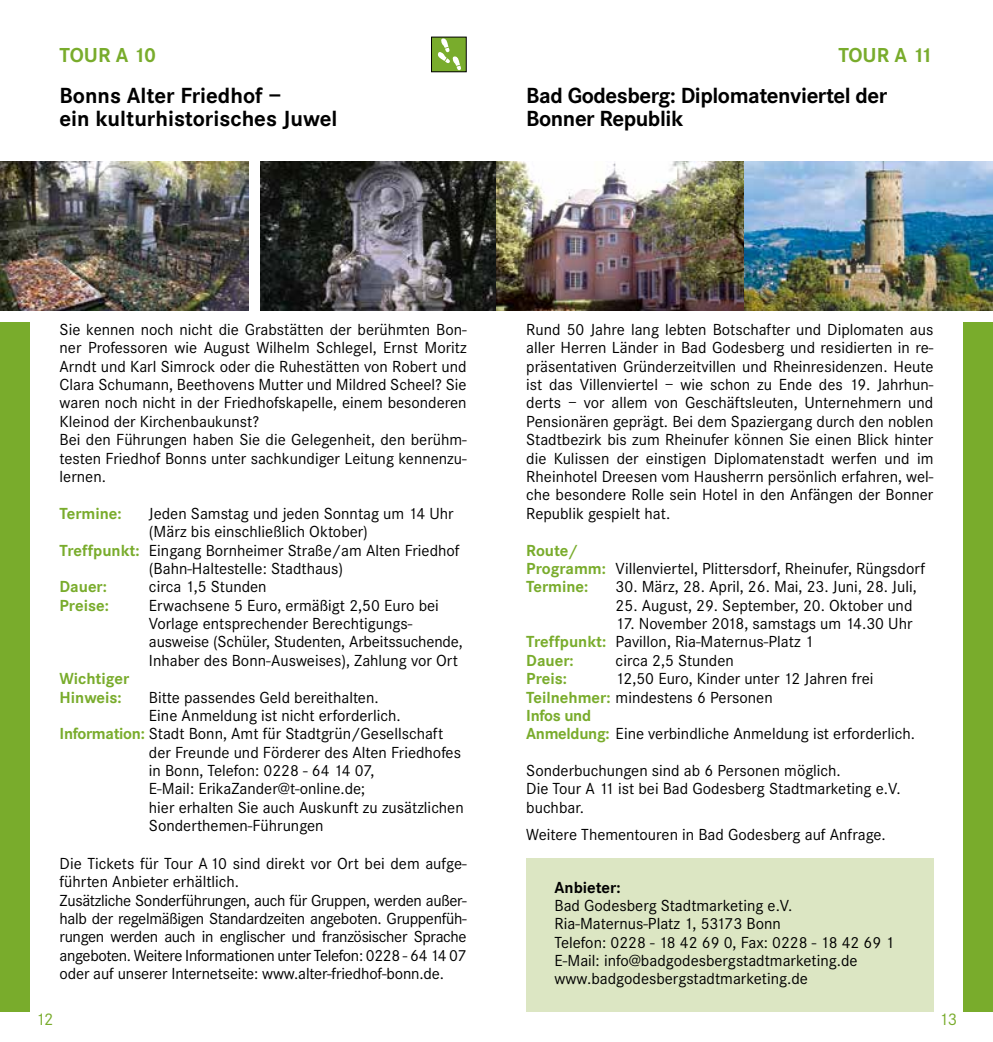
<style>
.page{position:relative;width:993px;height:1042px;background:#fff}
.page>*{position:absolute;margin:0;border:0;box-sizing:border-box;transform-origin:0 0}
.t1{font:700 22.75px/22.8px "Corporate S";letter-spacing:-.02em;color:#000}
.t2{font:700 22.75px/22.8px "Corporate S";color:#000}
.t3{font:700 21px "Corporate S";letter-spacing:-.01em;color:#79ac2c}
.t4{font:17.5px "Corporate S";color:#79ac2c}
.t5{font:16.62px/18.4px "Corporate S";color:#000}
.t6{font:16.62px/18.4px "Corporate S";letter-spacing:-.02em;color:#000}
.t7{font:700 16.62px/18.4px "Corporate S";color:#79ac2c}
.t8{font:700 16.62px "Corporate S";color:#000}
.s1{font-weight:700;color:#79ac2c}
</style>
<div class="page">
<img style="left:260px;top:161px;width:732px;height:149px">
<img style="left:0;top:161px;width:248px;height:149px">
<div style="left:0;top:322px;width:30px;height:690px;background:#79ac2c"></div>
<div style="left:431px;top:37px;width:35px;height:35px;background:#79ac2c"></div>
<svg style="left:437px;top:39px;width:24px;height:31px"></svg>
<div style="left:431px;top:37px;width:35px;height:35px;border:1px solid #000"></div>
<div style="left:962px;top:322px;width:30px;height:690px;background:#79ac2c"></div>
<div style="left:526px;top:858px;width:407px;height:154px;background:#dce6c3"></div>
<p class="t3" style="left:60px;top:43px;width:98px">TOUR A 10</p>
<h1 class="t2" style="left:60px;top:85px;width:279px">Bonns Alter Friedhof –<br>ein kulturhistorisches Juwel</h1>
<p class="t3" style="left:838px;top:43px;width:96px">TOUR A 11</p>
<h1 class="t1" style="left:526px;top:85px;width:362px">Bad Godesberg: Diplomatenviertel der<br>Bonner Republik</h1>
<p class="t5" style="left:60px;top:320px;width:408px">Sie kennen noch nicht die Grabstätten der berühmten Bon&shy;ner Professoren wie August Wilhelm Schlegel, Ernst Moritz Arndt und Karl Simrock oder die Ruhestätten von Robert und Clara Schumann, Beethovens Mutter und Mildred Scheel? Sie waren noch nicht in der Friedhofskapelle, einem besonderen Kleinod der Kirchenbaukunst?<br>Bei den Führungen haben Sie die Gelegenheit, den berühm&shy;testen Friedhof Bonns unter sachkundiger Leitung kennenzu&shy;lernen.</p>
<p class="t7" style="left:60px;top:504px;width:63px">Termine:</p>
<p class="t5" style="left:149px;top:504px;width:306px">Jeden Samstag und jeden Sonntag um 14 Uhr</p>
<p class="t5" style="left:149px;top:523px;width:220px">(März bis einschließlich Oktober)</p>
<p class="t5" style="left:60px;top:541px;width:401px"><span class="s1">Treffpunkt:</span> Eingang Bornheimer Straße/am Alten Friedhof</p>
<p class="t5" style="left:149px;top:559px;width:196px">(Bahn-Haltestelle: Stadthaus)</p>
<p class="t7" style="left:60px;top:578px;width:49px">Dauer:</p>
<p class="t5" style="left:149px;top:578px;width:119px">circa 1,5 Stunden</p>
<p class="t7" style="left:60px;top:596px;width:51px">Preise:</p>
<p class="t5" style="left:149px;top:596px;width:315px">Erwachsene 5 Euro, ermäßigt 2,50 Euro bei Vorlage entsprechender Berechtigungs&shy;ausweise (Schüler, Studenten, Arbeitssuchende, Inhaber des Bonn-Ausweises), Zahlung vor Ort</p>
<p class="t7" style="left:60px;top:670px;width:71px">Wichtiger<br>Hinweis:</p>
<p class="t5" style="left:149px;top:688px;width:231px">Bitte passendes Geld bereithalten.</p>
<p class="t5" style="left:149px;top:706px;width:253px">Eine Anmeldung ist nicht erforderlich.</p>
<p class="t5" style="left:60px;top:725px;width:385px"><span class="s1">Information:</span> Stadt Bonn, Amt für Stadtgrün/Gesellschaft</p>
<p class="t5" style="left:149px;top:743px;width:313px">der Freunde und Förderer des Alten Friedhofes</p>
<p class="t5" style="left:149px;top:761px;width:227px">in Bonn, Telefon: 0228 - 64 14 07,</p>
<p class="t5" style="left:149px;top:780px;width:218px">E-Mail: ErikaZander@t-online.de;</p>
<p class="t5" style="left:149px;top:798px;width:316px">hier erhalten Sie auch Auskunft zu zusätzlichen</p>
<p class="t5" style="left:149px;top:816px;width:176px">Sonderthemen-Führungen</p>
<p class="t6" style="left:60px;top:854px;width:408px">Die Tickets für Tour A10 sind direkt vor Ort bei dem aufge&shy;führten Anbieter erhältlich.<br>Zusätzliche Sonderführungen, auch für Gruppen, werden außer&shy;halb der regelmäßigen Standardzeiten angeboten. Gruppenfüh&shy;rungen werden auch in englischer und französischer Sprache angeboten. Weitere Informationen unter Telefon: 0228 - 64 14 07 oder auf unserer Internetseite: www.alter-friedhof-bonn.de.</p>
<p class="t5" style="left:526px;top:320px;width:408px;text-align:justify">Rund 50 Jahre lang lebten Botschafter und Diplomaten aus aller Herren Länder in Bad Godesberg und residierten in re&shy;präsentativen Gründerzeitvillen und Rheinresidenzen. Heute ist das Villenviertel – wie schon zu Ende des 19. Jahrhun&shy;derts – vor allem von Geschäftsleuten, Unternehmern und Pensionären geprägt. Bei dem Spaziergang durch den noblen Stadtbezirk bis zum Rheinufer können Sie einen Blick hinter die Kulissen der einstigen Diplomatenstadt werfen und im Rheinhotel Dreesen vom Hausherrn persönlich erfahren, wel&shy;che besondere Rolle sein Hotel in den Anfängen der Bonner Republik gespielt hat.</p>
<p class="t5" style="left:526px;top:541px;width:400px"><span class="s1">Route/<br>Programm:</span> Villenviertel, Plittersdorf, Rheinufer, Rüngsdorf<br><span class="s1">Termine:</span></p>
<p class="t5" style="left:615px;top:578px;width:302px">30. März, 28. April, 26. Mai, 23. Juni, 28. Juli,</p>
<p class="t5" style="left:615px;top:596px;width:298px">25. August, 29. September, 20. Oktober und</p>
<p class="t5" style="left:526px;top:614px;width:387px;text-indent:89px">17. November 2018, samstags um 14.30 Uhr<br><span class="s1">Treffpunkt:</span> Pavillon, Ria-Maternus-Platz 1<br><span class="s1">Dauer:</span></p>
<p class="t5" style="left:615px;top:651px;width:120px">circa 2,5 Stunden</p>
<p class="t5" style="left:526px;top:670px;width:390px;text-indent:89px">12,50 Euro, Kinder unter 12 Jahren frei <span class="s1">Teilnehmer:</span> mindestens 6 Personen<br><span class="s1">Infos und<br>Anmeldung:</span> Eine verbindliche Anmeldung ist erforderlich.</p>
<p class="t5" style="left:526px;top:761px;width:376px">Sonderbuchungen sind ab 6 Personen möglich.<br>Die Tour A 11 ist bei Bad Godesberg Stadtmarketing e.V. buchbar.</p>
<p class="t5" style="left:526px;top:825px;width:361px">Weitere Thementouren in Bad Godesberg auf Anfrage.</p>
<p class="t7" style="left:526px;top:670px;width:42px">Preis:</p>
<p class="t8" style="left:554px;top:877px;width:67px">Anbieter:</p>
<p class="t5" style="left:554px;top:896px;width:341px">Bad Godesberg Stadtmarketing e.V.<br>Ria-Maternus-Platz 1, 53173 Bonn<br>Telefon: 0228 - 18 42 69 0, Fax: 0228 - 18 42 69 1<br>E-Mail: info@badgodesbergstadtmarketing.de www.badgodesbergstadtmarketing.de</p>
<p class="t4" style="left:36px;top:1010px;width:19px">12</p>
<p class="t4" style="left:939px;top:1010px;width:19px">13</p>
</div>
